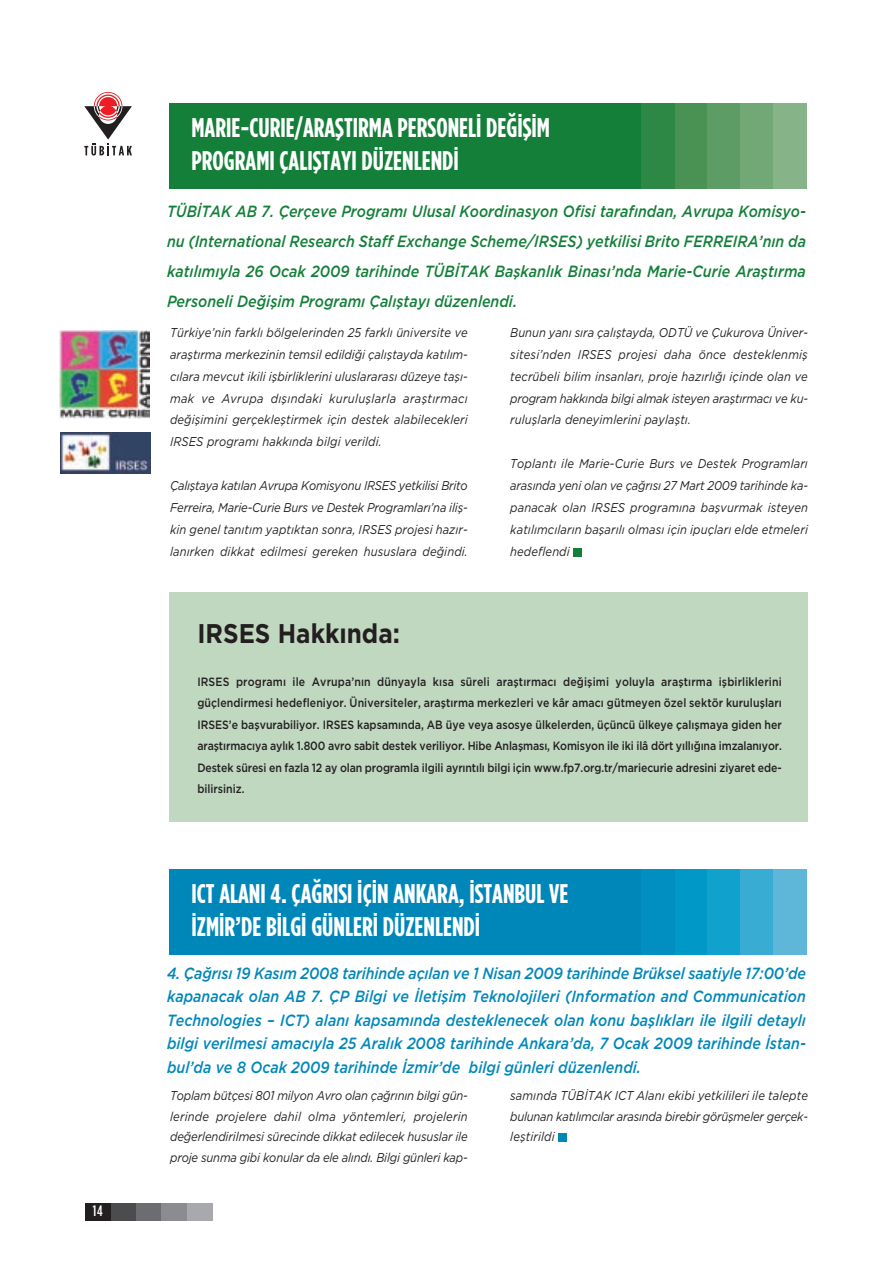
<style>
.page{position:relative;width:893px;height:1263px;background:#fff}
.page>*{position:absolute;margin:0;border:0;box-sizing:border-box;transform-origin:0 0}
.t1{font:27px/32.4px "Gotham Condensed TRUN Bold";color:#fff}
.t2{font:700 27px "Gotham TRUN";color:#231f20;scale:.9 1}
.t3{font:italic 500 16.2px/23.4px "Gotham TRUN";color:#0087ba;text-align:justify;scale:.88 1}
.t4{font:italic 500 16.2px/30.2px "Gotham TRUN";color:#137f38;text-align:justify;scale:.88 1}
.t5{font:500 15px "Gotham Condensed TRUN";color:#fff}
.t6{font:italic 12.75px/21.9px "Gotham TRUN";letter-spacing:.01em;color:#231f20;text-align:justify;scale:.88 1}
.t7{font:500 12px/21.5px "Gotham TRUN";letter-spacing:-.01em;color:#231f20;text-align:justify;scale:.88 1}
</style>
<div class="page">
<svg style="left:84px;top:92px;width:48px;height:64px"></svg>
<div style="left:111px;top:1203px;width:25px;height:17px;background:#4b4c4d"></div>
<div style="left:136px;top:1203px;width:26px;height:17px;background:#6c6d70"></div>
<div style="left:162px;top:1203px;width:25px;height:17px;background:#8a8c8f"></div>
<div style="left:187px;top:1203px;width:26px;height:17px;background:#a8a9ad"></div>
<div style="left:85px;top:1203px;width:26px;height:17px;background:#231f20"></div>
<div style="left:169px;top:103px;width:638px;height:85px;background:#137f38"></div>
<div style="left:674px;top:103px;width:34px;height:85px;background:#499254"></div>
<div style="left:708px;top:103px;width:33px;height:85px;background:#5d9c65"></div>
<div style="left:741px;top:103px;width:33px;height:85px;background:#72a876"></div>
<div style="left:774px;top:103px;width:33px;height:85px;background:#87b389"></div>
<div style="left:641px;top:103px;width:33px;height:85px;background:#2c8844"></div>
<div style="left:573px;top:549px;width:9px;height:8px;background:#137f38"></div>
<div style="left:169px;top:869px;width:638px;height:85px;background:#0087ba"></div>
<div style="left:674px;top:869px;width:34px;height:85px;background:#0098c6"></div>
<div style="left:708px;top:869px;width:33px;height:85px;background:#10a1cc"></div>
<div style="left:741px;top:869px;width:33px;height:85px;background:#38acd2"></div>
<div style="left:774px;top:869px;width:33px;height:85px;background:#5eb6d9"></div>
<div style="left:641px;top:869px;width:33px;height:85px;background:#008fc0"></div>
<div style="left:169px;top:592px;width:639px;height:229px;background:#c0d7c0"></div>
<div style="left:54px;top:329px;width:97px;height:93px;background:linear-gradient(to right,#fff,#fff)"></div>
<img style="left:60px;top:330px;width:89px;height:88px">
<img style="left:61px;top:433px;width:90px;height:40px">
<div style="left:559px;top:1133px;width:8px;height:9px;background:#0087ba"></div>
<p class="t5" style="left:93px;top:1203px;width:11px">14</p>
<h1 class="t1" style="left:191px;top:111px;width:360px">MARIE-CURIE/ARAŞTIRMA PERSONELİ DEĞİŞİM<br>PROGRAMI ÇALIŞTAYI DÜZENLENDİ</h1>
<p class="t4" style="left:167px;top:196px;width:728px">TÜBİTAK AB 7. Çerçeve Programı Ulusal Koordinasyon Ofisi tarafından, Avrupa Komisyo&shy;nu (International Research Staff Exchange Scheme/IRSES) yetkilisi Brito FERREIRA’nın da katılımıyla 26 Ocak 2009 tarihinde TÜBİTAK Başkanlık Binası’nda Marie-Curie Araştırma Personeli Değişim Programı Çalıştayı düzenlendi.</p>
<p class="t6" style="left:170px;top:321px;width:340px">Türkiye’nin farklı bölgelerinden 25 farklı üniversite ve araştırma merkezinin temsil edildiği çalıştayda katılım&shy;cılara mevcut ikili işbirliklerini uluslararası düzeye taşı&shy;mak ve Avrupa dışındaki kuruluşlarla araştırmacı değişimini gerçekleştirmek için destek alabilecekleri IRSES programı hakkında bilgi verildi.</p>
<p class="t6" style="left:170px;top:475px;width:340px">Çalıştaya katılan Avrupa Komisyonu IRSES yetkilisi Brito Ferreira, Marie-Curie Burs ve Destek Programları’na iliş&shy;kin genel tanıtım yaptıktan sonra, IRSES projesi hazır&shy;lanırken dikkat edilmesi gereken hususlara değindi.</p>
<p class="t6" style="left:510px;top:321px;width:340px">Bunun yanı sıra çalıştayda, ODTÜ ve Çukurova Üniver&shy;sitesi’nden IRSES projesi daha önce desteklenmiş tecrübeli bilim insanları, proje hazırlığı içinde olan ve program hakkında bilgi almak isteyen araştırmacı ve ku&shy;ruluşlarla deneyimlerini paylaştı.</p>
<p class="t6" style="left:510px;top:453px;width:340px">Toplantı ile Marie-Curie Burs ve Destek Programları arasında yeni olan ve çağrısı 27 Mart 2009 tarihinde ka&shy;panacak olan IRSES programına başvurmak isteyen katılımcıların başarılı olması için ipuçları elde etmeleri hedeflendi</p>
<h1 class="t2" style="left:197px;top:618px;width:226px">IRSES Hakkında:</h1>
<p class="t7" style="left:197px;top:671px;width:666px">IRSES programı ile Avrupa’nın dünyayla kısa süreli araştırmacı değişimi yoluyla araştırma işbirliklerini güçlendirmesi hedefleniyor. Üniversiteler, araştırma merkezleri ve kâr amacı gütmeyen özel sektör kuruluşları IRSES’e başvurabiliyor. IRSES kapsamında, AB üye veya asosye ülkelerden, üçüncü ülkeye çalışmaya giden her araştırmacıya aylık 1.800 avro sabit destek veriliyor. Hibe Anlaşması, Komisyon ile iki ilâ dört yıllığına imzalanıyor.<br>Destek süresi en fazla 12 ay olan programla ilgili ayrıntılı bilgi için www.fp7.org.tr/mariecurie adresini ziyaret ede&shy;bilirsiniz.</p>
<h1 class="t1" style="left:191px;top:877px;width:378px">ICT ALANI 4. ÇAĞRISI İÇİN ANKARA, İSTANBUL VE<br>İZMİR’DE BİLGİ GÜNLERİ DÜZENLENDİ</h1>
<p class="t3" style="left:167px;top:961px;width:728px">4. Çağrısı 19 Kasım 2008 tarihinde açılan ve 1 Nisan 2009 tarihinde Brüksel saatiyle 17:00’de kapanacak olan AB 7. ÇP Bilgi ve İletişim Teknolojileri (Information and Communication Technologies – ICT) alanı kapsamında desteklenecek olan konu başlıkları ile ilgili detaylı bilgi verilmesi amacıyla 25 Aralık 2008 tarihinde Ankara’da, 7 Ocak 2009 tarihinde İstan&shy;bul’da ve 8 Ocak 2009 tarihinde İzmir’de bilgi günleri düzenlendi.</p>
<p class="t6" style="left:170px;top:1086px;width:340px;line-height:20.4px">Toplam bütçesi 801 milyon Avro olan çağrının bilgi gün&shy;lerinde projelere dahil olma yöntemleri, projelerin değerlendirilmesi sürecinde dikkat edilecek hususlar ile proje sunma gibi konular da ele alındı. Bilgi günleri kap-</p>
<p class="t6" style="left:510px;top:1086px;width:340px;line-height:20.2px">samında TÜBİTAK ICT Alanı ekibi yetkilileri ile talepte bulunan katılımcılar arasında birebir görüşmeler gerçek&shy;leştirildi</p>
</div>
